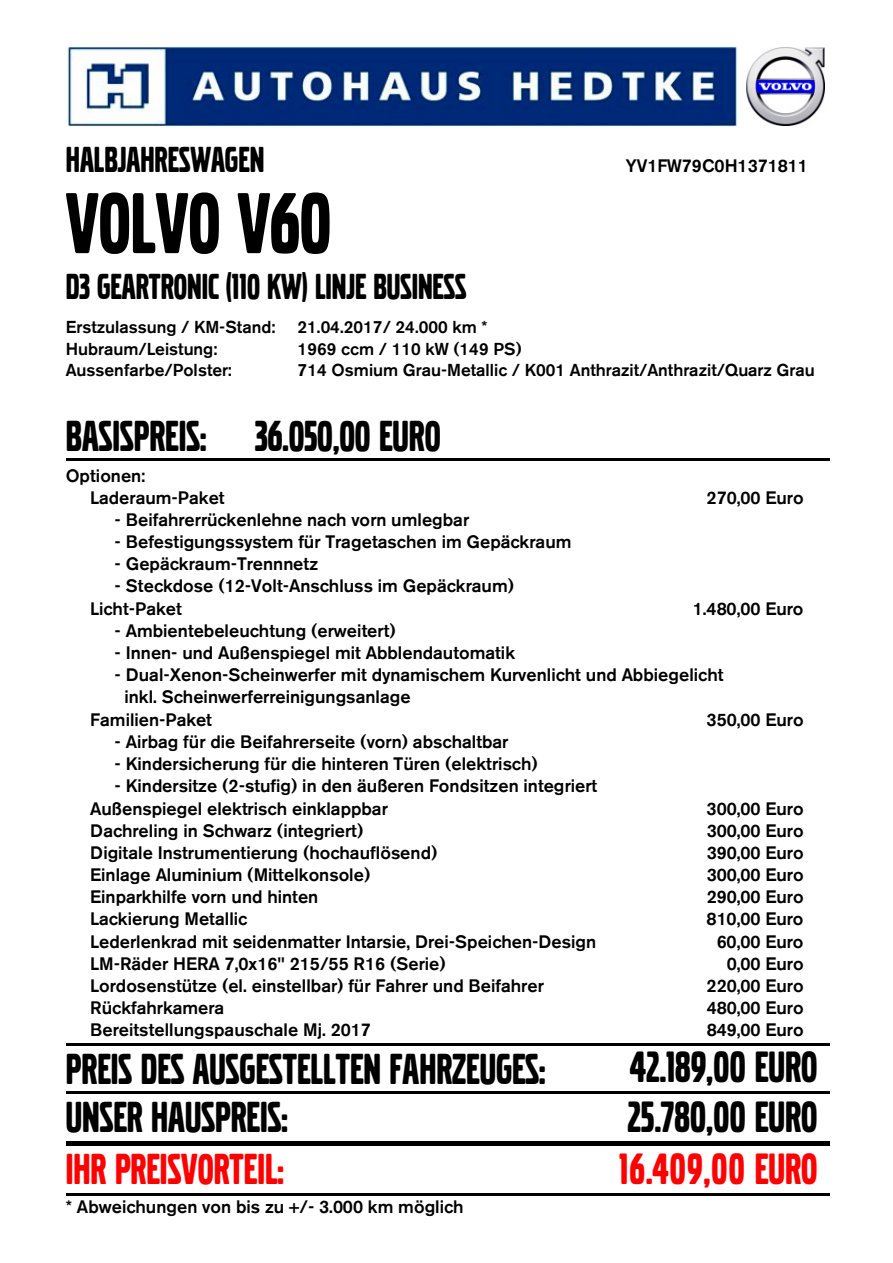
<style>
.page{position:relative;width:893px;height:1263px;background:#fff}
.page>*{position:absolute;margin:0;border:0;box-sizing:border-box;transform-origin:0 0}
.t1{font:90px "Volvo Broad";color:#000}
.t2{font:45.75px/50.2px "Volvo Broad Pro";letter-spacing:.005em;color:#000}
.t3{font:45.75px "Volvo Broad Pro";letter-spacing:.03em;color:#f00}
.t4{font:45px "Volvo Broad";color:#000}
.t5{font:45px "Volvo Broad";color:#f00}
.t6{font:37.5px "Volvo Broad";color:#000}
.t7{font:300 18px/22.2px "Volvo Sans";color:#000}
.t8{font:300 17.25px "Volvo Sans";color:#000}
</style>
<div class="page">
<img style="left:65px;top:46px;width:673px;height:81px">
<img style="left:746px;top:47px;width:79px;height:79px">
<hr style="left:66px;top:458px;width:763px;height:2px;background:#000">
<hr style="left:66px;top:1043px;width:763px;height:2px;background:#000">
<hr style="left:66px;top:1091px;width:763px;height:3px;background:#000">
<hr style="left:66px;top:1141px;width:763px;height:2px;background:#000">
<hr style="left:66px;top:1143px;width:763px;height:3px;background:#000">
<hr style="left:66px;top:1193px;width:763px;height:2px;background:#000">
<h3 class="t6" style="left:66px;top:142px;width:200px">HALBJAHRESWAGEN</h3>
<p class="t7" style="left:626px;top:155px;width:184px">YV1FW79C0H1371811</p>
<h1 class="t1" style="left:66px;top:180px;width:267px">VOLVO V60</h1>
<h3 class="t6" style="left:66px;top:268px;width:402px">D3 GEARTRONIC (110 KW) LINJE BUSINESS</h3>
<p class="t8" style="left:66px;top:317px;width:211px">Erstzulassung / KM-Stand:</p>
<p class="t8" style="left:298px;top:317px;width:191px">21.04.2017/ 24.000 km *</p>
<p class="t8" style="left:66px;top:338px;width:153px">Hubraum/Leistung:</p>
<p class="t8" style="left:298px;top:338px;width:226px">1969 ccm / 110 kW (149 PS)</p>
<p class="t8" style="left:66px;top:359px;width:168px">Aussenfarbe/Polster:</p>
<p class="t8" style="left:298px;top:359px;width:519px">714 Osmium Grau-Metallic / K001 Anthrazit/Anthrazit/Quarz Grau</p>
<h3 class="t4" style="left:66px;top:414px;width:376px">BASISPREIS: 36.050,00 EURO</h3>
<p class="t7" style="left:90px;top:464px;width:136px;text-indent:-24px">Optionen:<br>Laderaum-Paket</p>
<p class="t7" style="left:115px;top:508px;width:356px">- Beifahrerrückenlehne nach vorn umlegbar</p>
<p class="t7" style="left:115px;top:531px;width:458px">- Befestigungssystem für Tragetaschen im Gepäckraum</p>
<p class="t7" style="left:115px;top:553px;width:205px">- Gepäckraum-Trennnetz</p>
<p class="t7" style="left:90px;top:575px;width:425px;text-indent:24px">- Steckdose (12-Volt-Anschluss im Gepäckraum)<br>Licht-Paket</p>
<p class="t7" style="left:706px;top:486px;width:99px">270,00 Euro</p>
<p class="t7" style="left:693px;top:597px;width:112px">1.480,00 Euro</p>
<p class="t7" style="left:115px;top:619px;width:283px">- Ambientebeleuchtung (erweitert)</p>
<p class="t7" style="left:115px;top:641px;width:402px">- Innen- und Außenspiegel mit Abblendautomatik</p>
<p class="t7" style="left:115px;top:664px;width:610px">- Dual-Xenon-Scheinwerfer mit dynamischem Kurvenlicht und Abbiegelicht</p>
<p class="t7" style="left:124px;top:686px;width:288px">inkl. Scheinwerferreinigungsanlage</p>
<p class="t7" style="left:90px;top:708px;width:123px">Familien-Paket</p>
<p class="t7" style="left:707px;top:708px;width:99px">350,00 Euro</p>
<p class="t7" style="left:115px;top:730px;width:395px">- Airbag für die Beifahrerseite (vorn) abschaltbar</p>
<p class="t7" style="left:115px;top:752px;width:425px">- Kindersicherung für die hinteren Türen (elektrisch)</p>
<p class="t7" style="left:90px;top:775px;width:508px;text-indent:24px">- Kindersitze (2-stufig) in den äußeren Fondsitzen integriert<br>Außenspiegel elektrisch einklappbar</p>
<p class="t7" style="left:707px;top:797px;width:99px">300,00 Euro</p>
<p class="t7" style="left:90px;top:819px;width:275px">Dachreling in Schwarz (integriert)</p>
<p class="t7" style="left:707px;top:819px;width:98px">300,00 Euro</p>
<p class="t7" style="left:90px;top:841px;width:349px">Digitale Instrumentierung (hochauflösend)</p>
<p class="t7" style="left:707px;top:841px;width:98px">390,00 Euro</p>
<p class="t7" style="left:90px;top:863px;width:282px">Einlage Aluminium (Mittelkonsole)</p>
<p class="t7" style="left:707px;top:863px;width:98px">300,00 Euro</p>
<p class="t7" style="left:90px;top:886px;width:230px">Einparkhilfe vorn und hinten</p>
<p class="t7" style="left:707px;top:886px;width:98px">290,00 Euro</p>
<p class="t7" style="left:90px;top:908px;width:159px">Lackierung Metallic</p>
<p class="t7" style="left:707px;top:908px;width:98px">810,00 Euro</p>
<p class="t7" style="left:90px;top:930px;width:507px">Lederlenkrad mit seidenmatter Intarsie, Drei-Speichen-Design</p>
<p class="t7" style="left:717px;top:930px;width:88px">60,00 Euro</p>
<p class="t7" style="left:90px;top:952px;width:357px">LM-Räder HERA 7,0x16'' 215/55 R16 (Serie)</p>
<p class="t7" style="left:727px;top:952px;width:78px">0,00 Euro</p>
<p class="t7" style="left:90px;top:974px;width:455px">Lordosenstütze (el. einstellbar) für Fahrer und Beifahrer</p>
<p class="t7" style="left:707px;top:974px;width:99px">220,00 Euro</p>
<p class="t7" style="left:90px;top:997px;width:136px">Rückfahrkamera</p>
<p class="t7" style="left:707px;top:997px;width:98px">480,00 Euro</p>
<p class="t7" style="left:90px;top:1019px;width:282px">Bereitstellungspauschale Mj. 2017</p>
<p class="t7" style="left:707px;top:1019px;width:98px">849,00 Euro</p>
<h3 class="t4" style="left:66px;top:1047px;width:481px">PREIS DES AUSGESTELLTEN FAHRZEUGES:</h3>
<h3 class="t4" style="left:654px;top:1047px;width:155px">.149,00 EURO</h3>
<h3 class="t4" style="left:66px;top:1095px;width:223px">UNSER HAUSPREIS:</h3>
<h3 class="t4" style="left:685px;top:1095px;width:125px">0,00 EURO</h3>
<h3 class="t5" style="left:66px;top:1148px;width:220px">IHR PREISVORTEIL:</h3>
<h3 class="t5" style="left:628px;top:1148px;width:182px">1636 0 EURO</h3>
<p class="t7" style="left:66px;top:1196px;width:399px">* Abweichungen von bis zu +/- 3.000 km möglich</p>
<h2 class="t2" style="left:628px;top:1042px;width:191px">42.189,00 EURO<br>25.780,00 EURO</h2>
<h2 class="t3" style="left:619px;top:1148px;width:200px">16.409,00 EURO</h2>
</div>
